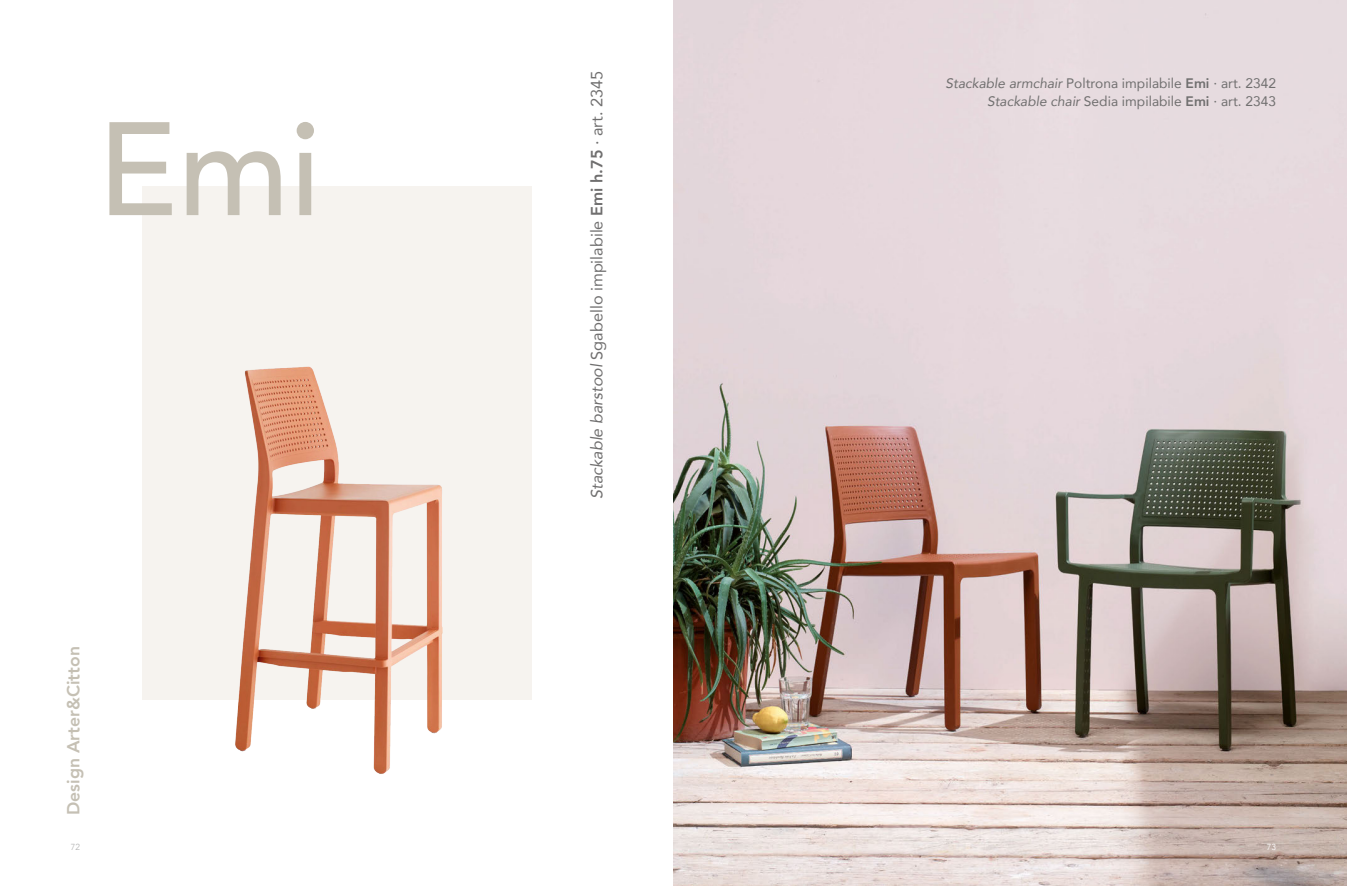
<style>
.page{position:relative;width:1347px;height:886px;background:#fff}
.page>*{position:absolute;margin:0;border:0;box-sizing:border-box;transform-origin:0 0}
.t1{font:500 131.25px "Avenir";color:#c5c0b4}
.t2{font:800 17.5px "Avenir";color:#c5c0b4}
.t3{font:16.25px "Avenir";color:#706f6f}
.t4{font:13.75px/17.5px "Avenir";color:#706f6f;text-align:right}
.t5{font:300 8.75px "Avenir";color:#aeaeae}
.t6{font:300 8.75px "Avenir";color:#fff}
.s1{font-style:italic}
.s2{font-weight:800}
</style>
<div class="page">
<img style="left:673px;top:0;width:673px;height:886px">
<div style="left:142px;top:186px;width:389px;height:514px;background:#f6f3ef"></div>
<img style="left:235px;top:366px;width:208px;height:408px">
<h1 class="t1" style="left:97px;top:56px;width:225px">Emi</h1>
<p class="t2" style="left:60px;top:815px;width:170px;rotate:-90deg">Design Arter&amp;Citton</p>
<p class="t5" style="left:71px;top:842px;width:11px">72</p>
<p class="t3" style="left:584px;top:499px;width:430px;rotate:-90deg"><span class="s1">Stackable barstool</span> Sgabello impilabile <span class="s2">Emi h.75</span> ∙ art. 2345</p>
<p class="t4" style="left:945px;top:74px;width:332px"><span class="s1">Stackable armchair</span> Poltrona impilabile <span class="s2">Emi</span> ∙ art. 2342<br><span class="s1">Stackable chair</span> Sedia impilabile <span class="s2">Emi</span> ∙ art. 2343</p>
<p class="t6" style="left:1266px;top:842px;width:11px">73</p>
</div>
